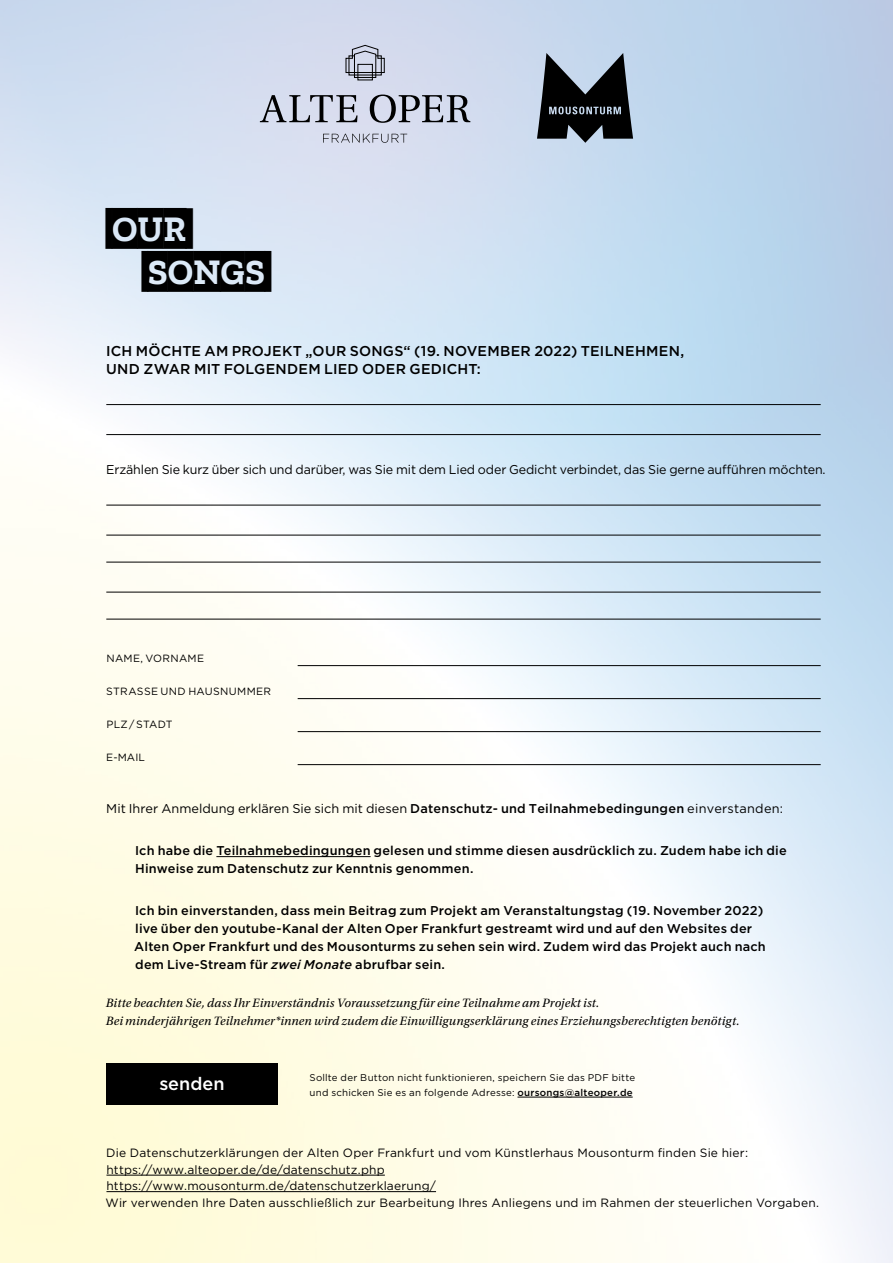
<style>
.page{position:relative;width:893px;height:1263px;background:#fff}
.page>*{position:absolute;margin:0;border:0;box-sizing:border-box;transform-origin:0 0}
.t1{font:700 35.85px/43px "Zilla Slab Highlight";color:#000}
.t2{font:500 18px "Gotham";color:#fff}
.t3{font:500 14.25px/18px "Gotham";letter-spacing:.015em;color:#000}
.t4{font:500 12.75px/18px "Gotham";letter-spacing:.015em;color:#000}
.t5{font:12.75px "Gotham";letter-spacing:-.01em;color:#000}
.t6{font:italic 12.75px/18px "Utopia Std";letter-spacing:.015em;color:#000}
.t7{font:12px/16.5px "Gotham";letter-spacing:.015em;color:#000}
.t8{font:10.5px "Gotham";letter-spacing:.025em;color:#000}
.t9{font:9.75px/15px "Gotham";letter-spacing:.025em;color:#000}
.s1{font-weight:500}
.s2{font-style:italic}
</style>
<div class="page">
<img style="left:0;top:0;width:893px;height:1263px">
<hr style="left:106px;top:404px;width:715px;height:1px;background:#000">
<hr style="left:106px;top:434px;width:715px;height:1px;background:#000">
<hr style="left:106px;top:505px;width:715px;height:1px;background:#000">
<hr style="left:106px;top:535px;width:715px;height:1px;background:#000">
<hr style="left:106px;top:562px;width:715px;height:1px;background:#000">
<hr style="left:106px;top:592px;width:715px;height:1px;background:#000">
<hr style="left:106px;top:619px;width:715px;height:1px;background:#000">
<hr style="left:298px;top:665px;width:523px;height:1px;background:#000">
<hr style="left:298px;top:698px;width:523px;height:1px;background:#000">
<hr style="left:298px;top:731px;width:523px;height:1px;background:#000">
<hr style="left:298px;top:764px;width:523px;height:1px;background:#000">
<hr style="left:216px;top:856px;width:155px;height:1px;background:#000">
<hr style="left:106px;top:1175px;width:279px;height:1px;background:#000">
<hr style="left:106px;top:1191px;width:330px;height:1px;background:#000">
<div style="left:106px;top:1064px;width:172px;height:41px;background:#000"></div>
<hr style="left:517px;top:1097px;width:116px;height:1px;background:#000">
<svg style="left:260px;top:95px;width:210px;height:28px;background:#9ca0ae"></svg>
<svg style="left:323px;top:134px;width:84px;height:9px"></svg>
<svg style="left:346px;top:45px;width:39px;height:35px"></svg>
<svg style="left:537px;top:53px;width:96px;height:90px;background:#4c535b"></svg>
<h1 class="t1" style="left:148px;top:207px;width:119px;text-indent:-36px">OUR<br>SONGS</h1>
<p class="t3" style="left:106px;top:341px;width:580px">ICH MÖCHTE AM PROJEKT „OUR SONGS“ (19. NOVEMBER 2022) TEILNEHMEN,<br>UND ZWAR MIT FOLGENDEM LIED ODER GEDICHT:</p>
<p class="t5" style="left:106px;top:461px;width:721px">Erzählen Sie kurz über sich und darüber, was Sie mit dem Lied oder Gedicht verbindet, das Sie gerne aufführen möchten.</p>
<p class="t8" style="left:106px;top:651px;width:99px">NAME, VORNAME</p>
<p class="t8" style="left:106px;top:684px;width:166px">STRASSE UND HAUSNUMMER</p>
<p class="t8" style="left:106px;top:717px;width:68px">PLZ / STADT</p>
<p class="t8" style="left:106px;top:750px;width:40px">E-MAIL</p>
<p class="t5" style="left:106px;top:800px;width:678px">Mit Ihrer Anmeldung erklären Sie sich mit diesen <span class="s1">Datenschutz- und Teilnahmebedingungen</span> einverstanden:</p>
<p class="t4" style="left:135px;top:841px;width:653px">Ich habe die Teilnahmebedingungen gelesen und stimme diesen ausdrücklich zu. Zudem habe ich die<br>Hinweise zum Datenschutz zur Kenntnis genommen.</p>
<p class="t4" style="left:134px;top:901px;width:633px">Ich bin einverstanden, dass mein Beitrag zum Projekt am Veranstaltungstag (19. November 2022) live über den youtube-Kanal der Alten Oper Frankfurt gestreamt wird und auf den Websites der Alten Oper Frankfurt und des Mousonturms zu sehen sein wird. Zudem wird das Projekt auch nach dem Live-Stream für <span class="s2">zwei Monate</span> abrufbar sein.</p>
<p class="t6" style="left:106px;top:994px;width:635px">Bitte beachten Sie, dass Ihr Einverständnis Voraussetzung für eine Teilnahme am Projekt ist.<br>Bei minderjährigen Teilnehmer*innen wird zudem die Einwilligungserklärung eines Erziehungsberechtigten benötigt.</p>
<h2 class="t2" style="left:159px;top:1072px;width:67px">senden</h2>
<p class="t9" style="left:309px;top:1069px;width:327px">Sollte der Button nicht funktionieren, speichern Sie das PDF bitte und schicken Sie es an folgende Adresse: <span class="s1">oursongs@alteoper.de</span></p>
<p class="t7" style="left:106px;top:1144px;width:715px">Die Datenschutzerklärungen der Alten Oper Frankfurt und vom Künstlerhaus Mousonturm finden Sie hier: https://www.alteoper.de/de/datenschutz.php<br>https://www.mousonturm.de/datenschutzerklaerung/<br>Wir verwenden Ihre Daten ausschließlich zur Bearbeitung Ihres Anliegens und im Rahmen der steuerlichen Vorgaben.</p>
</div>
